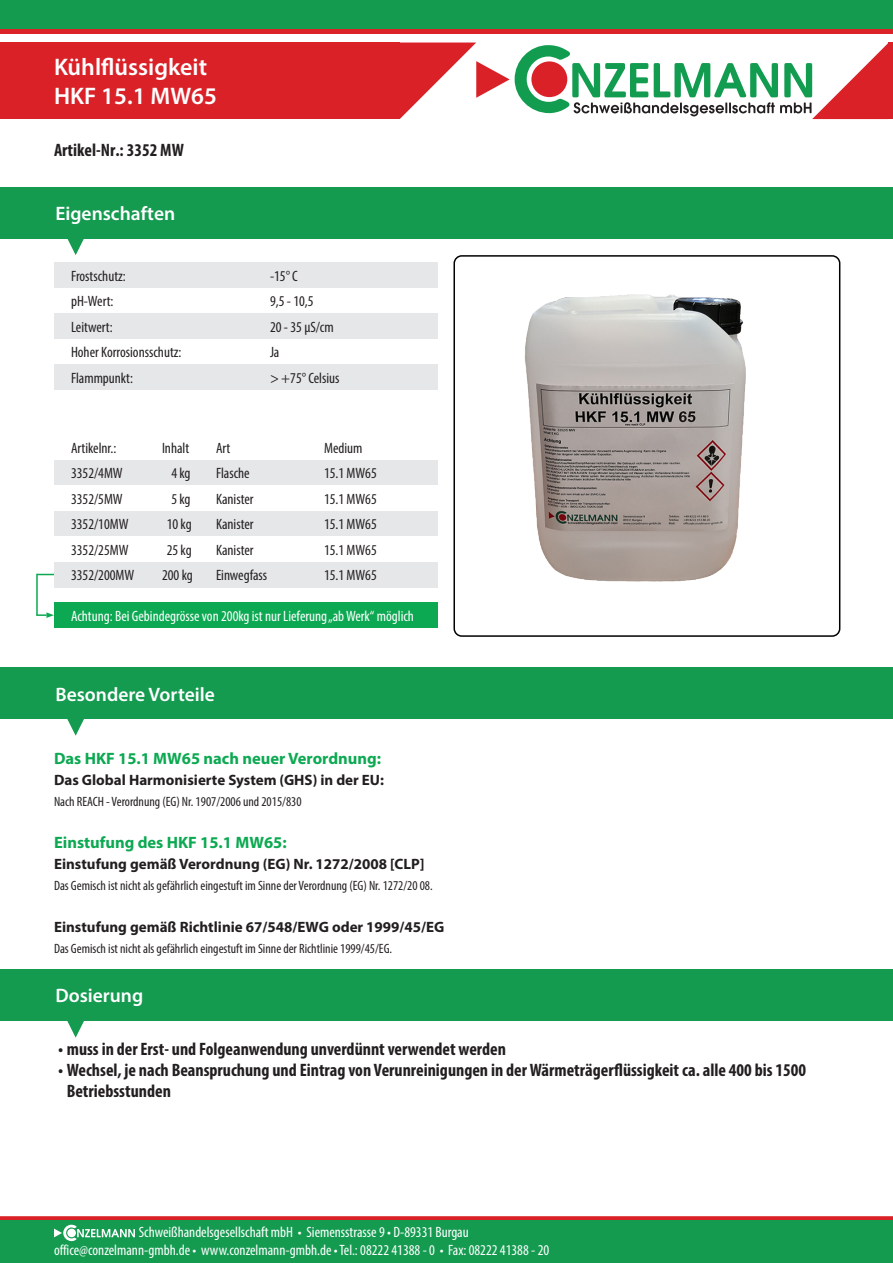
<style>
.page{position:relative;width:893px;height:1263px;background:#fff}
.page>*{position:absolute;margin:0;border:0;box-sizing:border-box;transform-origin:0 0}
.Überschrift_fortoc{font:600 24px "Myriad Pro";color:#fff}
.t1{font:600 19.5px "Myriad Pro";color:#fff}
.Artikel-Nr{font:700 condensed 18px/21px "Myriad Pro";color:#231f20}
.Inhaltsverzeichnis{font:700 16.5px "Myriad Pro";color:#0ca952}
.t2{font:condensed 15px "Myriad Pro";color:#231f20}
.t3{font:condensed 15px/18px "Myriad Pro";color:#fff;text-align:center}
.Inhaltsverzeichnis-2{font:700 15px "Myriad Pro";color:#231f20}
.Inhaltsverzeichnis-3{font:condensed 13.5px "Myriad Pro";color:#231f20}
</style>
<div class="page">
<div style="left:0;top:0;width:893px;height:30px;background:#149b50"></div>
<hr style="left:0;top:30px;width:893px;height:4px;background:#da2228">
<div style="left:0;top:1220px;width:893px;height:43px;background:#149b50"></div>
<div style="left:0;top:43px;width:400px;height:76px;background:#da2128"></div>
<hr style="left:889px;top:43px;width:4px;height:76px;background:#da2128">
<svg style="left:400px;top:43px;width:489px;height:76px"></svg>
<svg style="left:0;top:1216px;width:893px;height:25px"></svg>
<div style="left:453px;top:255px;width:387px;height:382px;border:2px solid #000;border-radius:8px"></div>
<img style="left:525px;top:294px;width:221px;height:288px">
<div style="left:0;top:187px;width:893px;height:51px;background:#149b50"></div>
<svg style="left:67px;top:238px;width:17px;height:17px"></svg>
<div style="left:54px;top:262px;width:384px;height:26px;background:#e6e7e9"></div>
<div style="left:54px;top:313px;width:384px;height:26px;background:#e6e7e9"></div>
<div style="left:54px;top:364px;width:384px;height:26px;background:#e6e7e9"></div>
<div style="left:54px;top:511px;width:384px;height:25px;background:#e6e7e9"></div>
<div style="left:54px;top:460px;width:384px;height:25px;background:#e6e7e9"></div>
<div style="left:54px;top:562px;width:384px;height:25px;background:#e6e7e9"></div>
<div style="left:54px;top:602px;width:384px;height:26px;background:#0ca952"></div>
<svg style="left:38px;top:574px;width:16px;height:1px"></svg>
<hr style="left:36px;top:574px;width:2px;height:41px;background:#0ca952">
<svg style="left:36px;top:612px;width:18px;height:6px"></svg>
<div style="left:0;top:668px;width:893px;height:51px;background:#149b50"></div>
<svg style="left:67px;top:719px;width:17px;height:17px"></svg>
<div style="left:0;top:969px;width:893px;height:52px;background:#149b50"></div>
<svg style="left:67px;top:1021px;width:17px;height:17px"></svg>
<p class="Überschrift_fortoc" style="left:54px;top:52px;width:155px">Kühlflüssigkeit</p>
<p class="Überschrift_fortoc" style="left:54px;top:81px;width:164px">HKF 15.1 MW65</p>
<p class="Artikel-Nr" style="left:54px;top:139px;width:131px">Artikel-Nr.: 3352 MW</p>
<p class="t1" style="left:55px;top:201px;width:121px">Eigenschaften</p>
<p class="t2" style="left:71px;top:267px;width:56px">Frostschutz:</p>
<p class="t2" style="left:270px;top:267px;width:29px">-15° C</p>
<p class="t2" style="left:71px;top:292px;width:44px">pH-Wert:</p>
<p class="t2" style="left:270px;top:292px;width:45px">9,5 - 10,5</p>
<p class="t2" style="left:71px;top:318px;width:43px">Leitwert:</p>
<p class="t2" style="left:270px;top:318px;width:65px">20 - 35 μS/cm</p>
<p class="t2" style="left:71px;top:343px;width:112px">Hoher Korrosionsschutz:</p>
<p class="t2" style="left:270px;top:343px;width:11px">Ja</p>
<p class="t2" style="left:71px;top:369px;width:64px">Flammpunkt:</p>
<p class="t2" style="left:270px;top:369px;width:71px">&gt; +75° Celsius</p>
<p class="t2" style="left:71px;top:438px;width:47px">Artikelnr.:</p>
<p class="t2" style="left:162px;top:438px;width:29px">Inhalt</p>
<p class="t2" style="left:216px;top:438px;width:16px">Art</p>
<p class="t2" style="left:324px;top:438px;width:40px">Medium</p>
<p class="t2" style="left:71px;top:464px;width:53px">3352/4MW</p>
<p class="t2" style="left:171px;top:464px;width:21px">4 kg</p>
<p class="t2" style="left:216px;top:464px;width:35px">Flasche</p>
<p class="t2" style="left:324px;top:464px;width:54px">15.1 MW65</p>
<p class="t2" style="left:71px;top:490px;width:53px">3352/5MW</p>
<p class="t2" style="left:171px;top:490px;width:21px">5 kg</p>
<p class="t2" style="left:216px;top:490px;width:39px">Kanister</p>
<p class="t2" style="left:324px;top:490px;width:54px">15.1 MW65</p>
<p class="t2" style="left:71px;top:515px;width:59px">3352/10MW</p>
<p class="t2" style="left:167px;top:515px;width:26px">10 kg</p>
<p class="t2" style="left:216px;top:515px;width:39px">Kanister</p>
<p class="t2" style="left:324px;top:515px;width:54px">15.1 MW65</p>
<p class="t2" style="left:71px;top:541px;width:59px">3352/25MW</p>
<p class="t2" style="left:167px;top:541px;width:26px">25 kg</p>
<p class="t2" style="left:216px;top:541px;width:39px">Kanister</p>
<p class="t2" style="left:324px;top:541px;width:54px">15.1 MW65</p>
<p class="t2" style="left:71px;top:566px;width:65px">3352/200MW</p>
<p class="t2" style="left:162px;top:566px;width:32px">200 kg</p>
<p class="t2" style="left:216px;top:566px;width:53px">Einwegfass</p>
<p class="t2" style="left:324px;top:566px;width:54px">15.1 MW65</p>
<p class="t3" style="left:71px;top:607px;width:344px">Achtung: Bei Gebindegrösse von 200kg ist nur Lieferung „ab Werk“ möglich</p>
<p class="t1" style="left:55px;top:681px;width:161px">Besondere Vorteile</p>
<p class="Inhaltsverzeichnis" style="left:54px;top:748px;width:329px">Das HKF 15.1 MW65 nach neuer Verordnung:</p>
<p class="Inhaltsverzeichnis-2" style="left:54px;top:770px;width:332px">Das Global Harmonisierte System (GHS) in der EU:</p>
<p class="Inhaltsverzeichnis-3" style="left:54px;top:793px;width:249px">Nach REACH - Verordnung (EG) Nr. 1907/2006 und 2015/830</p>
<p class="Inhaltsverzeichnis" style="left:54px;top:832px;width:234px">Einstufung des HKF 15.1 MW65:</p>
<p class="Inhaltsverzeichnis-2" style="left:54px;top:854px;width:372px">Einstufung gemäß Verordnung (EG) Nr. 1272/2008 [CLP]</p>
<p class="Inhaltsverzeichnis-3" style="left:54px;top:877px;width:380px">Das Gemisch ist nicht als gefährlich eingestuft im Sinne der Verordnung (EG) Nr. 1272/20 08.</p>
<p class="Inhaltsverzeichnis-2" style="left:54px;top:917px;width:392px">Einstufung gemäß Richtlinie 67/548/EWG oder 1999/45/EG</p>
<p class="Inhaltsverzeichnis-3" style="left:54px;top:940px;width:340px">Das Gemisch ist nicht als gefährlich eingestuft im Sinne der Richtlinie 1999/45/EG.</p>
<p class="t1" style="left:55px;top:983px;width:89px">Dosierung</p>
<p class="Artikel-Nr" style="left:58px;top:1038px;width:449px">• muss in der Erst- und Folgeanwendung unverdünnt verwendet werden</p>
<p class="Artikel-Nr" style="left:67px;top:1059px;width:741px;text-indent:-9px">• Wechsel, je nach Beanspruchung und Eintrag von Verunreinigungen in der Wärmeträgerflüssigkeit ca. alle 400 bis 1500<br>Betriebsstunden</p>
<p class="t3" style="left:54px;top:1223px;width:497px">Schweißhandelsgesellschaft mbH • Siemensstrasse 9 • D-89331 Burgau<br>office@conzelmann-gmbh.de • www.conzelmann-gmbh.de • Tel.: 08222 41388 - 0 • Fax: 08222 41388 - 20</p>
</div>
